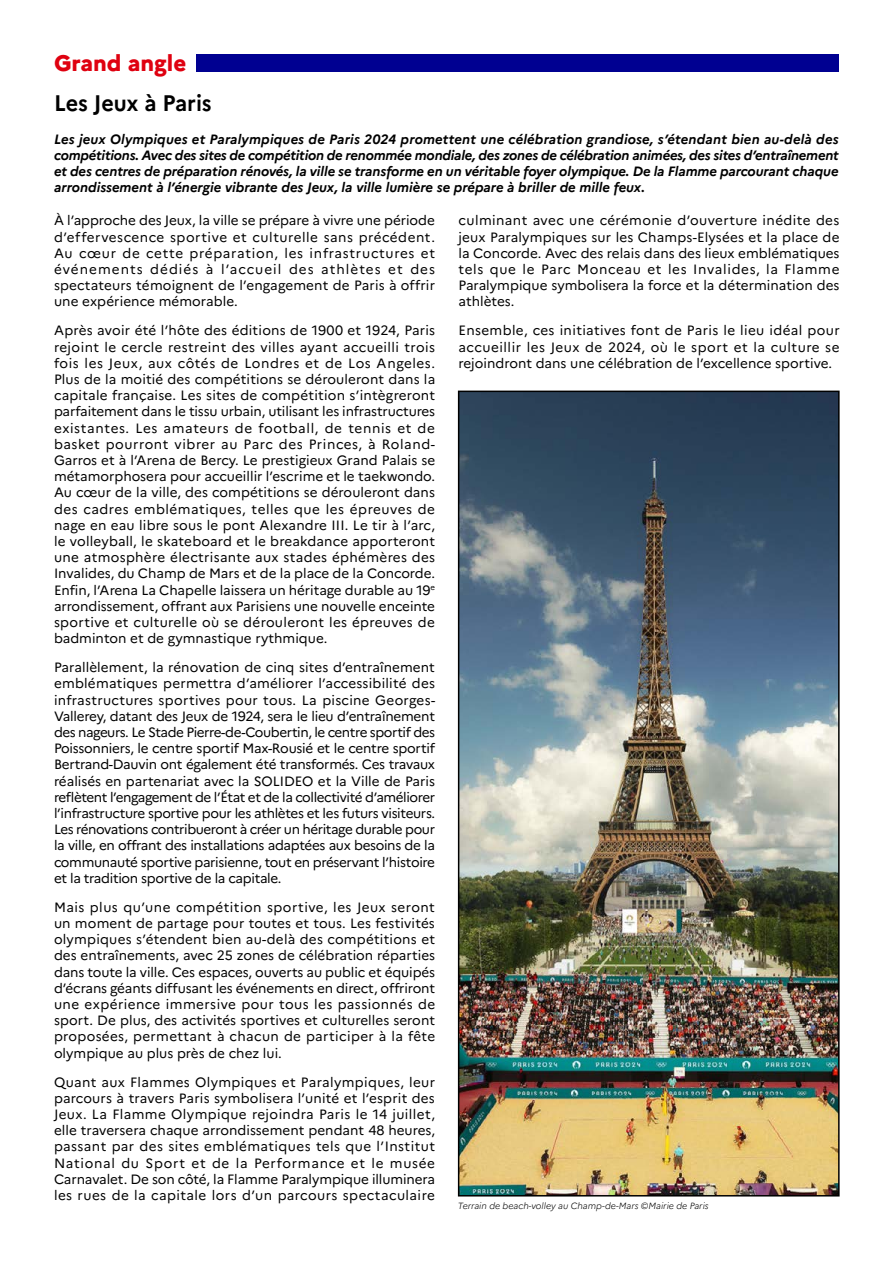
<style>
.page{position:relative;width:893px;height:1263px;background:#fff}
.page>*{position:absolute;margin:0;border:0;box-sizing:border-box;transform-origin:0 0}
.t1{font:700 22.5px "Marianne";letter-spacing:-.005em;color:#000;scale:.96 1}
.t2{font:800 22.5px "Marianne";color:#df0110}
.t3{font:13.5px/16.2px "Marianne";color:#000;text-align:justify}
.t4{font:italic 700 13.5px/16.2px "Marianne";color:#000;text-align:justify}
.t5{font:italic 300 9px "Marianne";color:#000}
</style>
<div class="page">
<div style="left:197px;top:54px;width:642px;height:17px;background:#000091"></div>
<img style="left:461px;top:394px;width:376px;height:799px">
<div style="left:458px;top:391px;width:382px;height:805px;border:2px solid #000"></div>
<h1 class="t2" style="left:54px;top:49px;width:134px">Grand angle</h1>
<h1 class="t1" style="left:54px;top:89px;width:166px">Les Jeux à Paris</h1>
<p class="t4" style="left:54px;top:131px;width:786px">Les jeux Olympiques et Paralympiques de Paris 2024 promettent une célébration grandiose, s’étendant bien au-delà des compétitions. Avec des sites de compétition de renommée mondiale, des zones de célébration animées, des sites d’entraînement et des centres de préparation rénovés, la ville se transforme en un véritable foyer olympique. De la Flamme parcourant chaque arrondissement à l’énergie vibrante des Jeux, la ville lumière se prépare à briller de mille feux.</p>
<p class="t3" style="left:54px;top:212px;width:383px">À l’approche des Jeux, la ville se prépare à vivre une période d’effervescence sportive et culturelle sans précédent.<br>Au cœur de cette préparation, les infrastructures et événements dédiés à l’accueil des athlètes et des spectateurs témoignent de l’engagement de Paris à offrir une expérience mémorable.</p>
<p class="t3" style="left:54px;top:322px;width:383px">Après avoir été l’hôte des éditions de 1900 et 1924, Paris rejoint le cercle restreint des villes ayant accueilli trois fois les Jeux, aux côtés de Londres et de Los Angeles.<br>Plus de la moitié des compétitions se dérouleront dans la capitale française. Les sites de compétition s’intègreront parfaitement dans le tissu urbain, utilisant les infrastructures existantes. Les amateurs de football, de tennis et de basket pourront vibrer au Parc des Princes, à Roland-Garros et à l’Arena de Bercy. Le prestigieux Grand Palais se métamorphosera pour accueillir l’escrime et le taekwondo.<br>Au cœur de la ville, des compétitions se dérouleront dans des cadres emblématiques, telles que les épreuves de nage en eau libre sous le pont Alexandre III. Le tir à l’arc, le volleyball, le skateboard et le breakdance apporteront une atmosphère électrisante aux stades éphémères des Invalides, du Champ de Mars et de la place de la Concorde.<br>Enfin, l’Arena La Chapelle laissera un héritage durable au 19<sup>e </sup>arrondissement, offrant aux Parisiens une nouvelle enceinte sportive et culturelle où se dérouleront les épreuves de badminton et de gymnastique rythmique.</p>
<p class="t3" style="left:54px;top:659px;width:383px">Parallèlement, la rénovation de cinq sites d’entraînement emblématiques permettra d’améliorer l’accessibilité des infrastructures sportives pour tous. La piscine Georges-Vallerey, datant des Jeux de 1924, sera le lieu d’entraînement des nageurs. Le Stade Pierre-de-Coubertin, le centre sportif des Poissonniers, le centre sportif Max-Rousié et le centre sportif Bertrand-Dauvin ont également été transformés. Ces travaux réalisés en partenariat avec la SOLIDEO et la Ville de Paris reflètent l’engagement de l’État et de la collectivité d’améliorer l’infrastructure sportive pour les athlètes et les futurs visiteurs.<br>Les rénovations contribueront à créer un héritage durable pour la ville, en offrant des installations adaptées aux besoins de la communauté sportive parisienne, tout en préservant l’histoire et la tradition sportive de la capitale.</p>
<p class="t3" style="left:54px;top:899px;width:383px">Mais plus qu’une compétition sportive, les Jeux seront un moment de partage pour toutes et tous. Les festivités olympiques s’étendent bien au-delà des compétitions et des entraînements, avec 25 zones de célébration réparties dans toute la ville. Ces espaces, ouverts au public et équipés d’écrans géants diffusant les événements en direct, offriront une expérience immersive pour tous les passionnés de sport. De plus, des activités sportives et culturelles seront proposées, permettant à chacun de participer à la fête olympique au plus près de chez lui.</p>
<p class="t3" style="left:54px;top:1073px;width:383px">Quant aux Flammes Olympiques et Paralympiques, leur parcours à travers Paris symbolisera l’unité et l’esprit des Jeux. La Flamme Olympique rejoindra Paris le 14 juillet, elle traversera chaque arrondissement pendant 48 heures, passant par des sites emblématiques tels que l’Institut National du Sport et de la Performance et le musée Carnavalet. De son côté, la Flamme Paralympique illuminera les rues de la capitale lors d’un parcours spectaculaire</p>
<p class="t3" style="left:458px;top:212px;width:383px">culminant avec une cérémonie d’ouverture inédite des jeux Paralympiques sur les Champs-Elysées et la place de la Concorde. Avec des relais dans des lieux emblématiques tels que le Parc Monceau et les Invalides, la Flamme Paralympique symbolisera la force et la détermination des athlètes.</p>
<p class="t3" style="left:458px;top:322px;width:383px">Ensemble, ces initiatives font de Paris le lieu idéal pour accueillir les Jeux de 2024, où le sport et la culture se rejoindront dans une célébration de l’excellence sportive.</p>
<p class="t5" style="left:458px;top:1200px;width:252px">Terrain de beach-volley au Champ-de-Mars ©Mairie de Paris</p>
</div>
